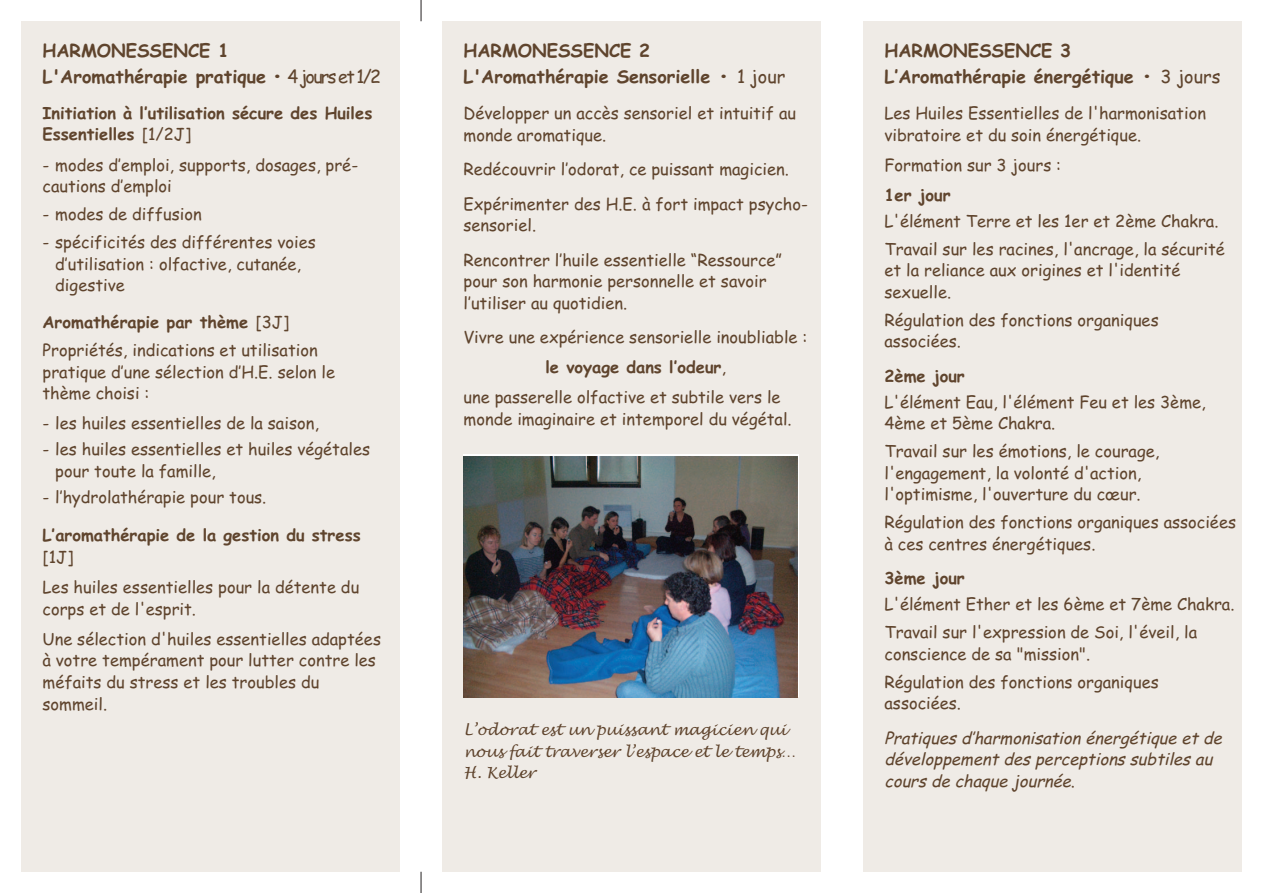
<style>
.page{position:relative;width:1263px;height:893px;background:#fff}
.page>*{position:absolute;margin:0;border:0;box-sizing:border-box;transform-origin:0 0}
.t1{font:700 18px/25.7px "Comic Sans MS";color:#5f442d}
.t2{font:16.5px/21.6px "Comic Sans MS";color:#5f442d}
.t3{font:700 16.5px/21.3px "Comic Sans MS";color:#5f442d}
.t4{font:italic 16.5px/21.6px "Comic Sans MS";color:#5f442d}
.t5{font:italic 15px/21.3px "Lucida Handwriting";color:#5f442d}
.s1{font-weight:400}
.s2{font-weight:700}
.s3{font-style:normal}
</style>
<div class="page">
<div style="left:21px;top:21px;width:379px;height:851px;background:#efebe6"></div>
<div style="left:442px;top:21px;width:379px;height:851px;background:#efebe6"></div>
<div style="left:863px;top:21px;width:379px;height:851px;background:#efebe6"></div>
<img style="left:463px;top:456px;width:335px;height:241px">
<svg style="left:421px;top:0;width:1px;height:21px"></svg>
<svg style="left:421px;top:872px;width:1px;height:21px"></svg>
<p class="t1" style="left:43px;top:38px;width:340px">HARMONESSENCE 1<br>L'Aromathérapie pratique • <span class="s1">4jourset1/2</span></p>
<p class="t3" style="left:43px;top:103px;width:331px">Initiation à l’utilisation sécure des Huiles<br>Essentielles <span class="s1">[1/2J]</span></p>
<p class="t2" style="left:43px;top:154px;width:317px">- modes d’emploi, supports, dosages, pré&shy;cautions d’emploi</p>
<p class="t2" style="left:43px;top:204px;width:161px">- modes de diffusion</p>
<p class="t2" style="left:55px;top:232px;width:262px;text-indent:-13px">- spécificités des différentes voies d’utilisation : olfactive, cutanée, digestive</p>
<p class="t2" style="left:43px;top:308px;width:277px;line-height:28px"><span class="s2">Aromathérapie par thème</span> [3J]<br>Propriétés, indications et utilisation</p>
<p class="t2" style="left:43px;top:361px;width:294px">pratique d’une sélection d’H.E. selon le thème choisi :</p>
<p class="t2" style="left:43px;top:413px;width:278px">- les huiles essentielles de la saison,</p>
<p class="t2" style="left:55px;top:439px;width:316px;text-indent:-13px">- les huiles essentielles et huiles végétales pour toute la famille,</p>
<p class="t2" style="left:43px;top:486px;width:225px">- l’hydrolathérapie pour tous.</p>
<p class="t3" style="left:43px;top:525px;width:320px">L’aromathérapie de la gestion du stress</p>
<p class="t2" style="left:43px;top:542px;width:318px;line-height:30.2px">[1J]<br>Les huiles essentielles pour la détente du</p>
<p class="t2" style="left:43px;top:594px;width:340px;line-height:30.2px">corps et de l'esprit.<br>Une sélection d'huiles essentielles adaptées</p>
<p class="t2" style="left:43px;top:650px;width:335px">à votre tempérament pour lutter contre les méfaits du stress et les troubles du sommeil.</p>
<p class="t1" style="left:463px;top:38px;width:323px">HARMONESSENCE 2<br>L'Aromathérapie Sensorielle • <span class="s1">1 jour</span></p>
<p class="t2" style="left:463px;top:103px;width:334px">Développer un accès sensoriel et intuitif au monde aromatique.</p>
<p class="t2" style="left:463px;top:152px;width:346px;line-height:34.3px">Redécouvrir l’odorat, ce puissant magicien.<br>Expérimenter des H.E. à fort impact psycho-</p>
<p class="t2" style="left:463px;top:208px;width:320px;line-height:34.3px">sensoriel.<br>Rencontrer l’huile essentielle “Ressource”</p>
<p class="t2" style="left:463px;top:271px;width:305px">pour son harmonie personnelle et savoir l’utiliser au quotidien.</p>
<p class="t2" style="left:463px;top:327px;width:345px">Vivre une expérience sensorielle inoubliable :</p>
<p class="t3" style="left:545px;top:357px;width:182px">le voyage dans l’odeur<span class="s1">,</span></p>
<p class="t2" style="left:463px;top:387px;width:318px">une passerelle olfactive et subtile vers le</p>
<p class="t2" style="left:463px;top:408px;width:330px">monde imaginaire et intemporel du végétal.</p>
<p class="t5" style="left:463px;top:719px;width:334px">L’odorat est un puissant magicien qui nous fait traverser l’espace et le temps…<br>H. Keller</p>
<p class="t1" style="left:884px;top:38px;width:337px">HARMONESSENCE 3<br>L’Aromathérapie énergétique • <span class="s1">3 jours</span></p>
<p class="t2" style="left:884px;top:103px;width:323px">Les Huiles Essentielles de l'harmonisation vibratoire et du soin énergétique.</p>
<p class="t2" style="left:884px;top:154px;width:178px">Formation sur 3 jours :</p>
<p class="t3" style="left:884px;top:185px;width:68px">1er jour</p>
<p class="t2" style="left:884px;top:207px;width:342px;line-height:28px">L'élément Terre et les 1er et 2ème Chakra.<br>Travail sur les racines, l'ancrage, la sécurité</p>
<p class="t2" style="left:884px;top:260px;width:298px">et la reliance aux origines et l'identité sexuelle.</p>
<p class="t2" style="left:884px;top:309px;width:276px">Régulation des fonctions organiques associées.</p>
<p class="t3" style="left:884px;top:365px;width:82px">2ème jour</p>
<p class="t2" style="left:884px;top:391px;width:323px">L'élément Eau, l'élément Feu et les 3ème,<br>4ème et 5ème Chakra.</p>
<p class="t2" style="left:884px;top:441px;width:276px">Travail sur les émotions, le courage, l'engagement, la volonté d'action, l'optimisme, l'ouverture du cœur.</p>
<p class="t2" style="left:884px;top:512px;width:353px">Régulation des fonctions organiques associées à ces centres énergétiques.</p>
<p class="t3" style="left:884px;top:568px;width:82px">3ème jour</p>
<p class="t2" style="left:884px;top:591px;width:351px;line-height:28px">L'élément Ether et les 6ème et 7ème Chakra.<br>Travail sur l'expression de Soi, l'éveil, la</p>
<p class="t2" style="left:884px;top:640px;width:276px;line-height:28px">conscience de sa "mission".<br>Régulation des fonctions organiques</p>
<p class="t2" style="left:884px;top:693px;width:78px">associées.</p>
<p class="t4" style="left:884px;top:727px;width:344px">Pratiques d’harmonisation énergétique et de développement des perceptions subtiles au cours de chaque journée<span class="s3">.</span></p>
</div>
